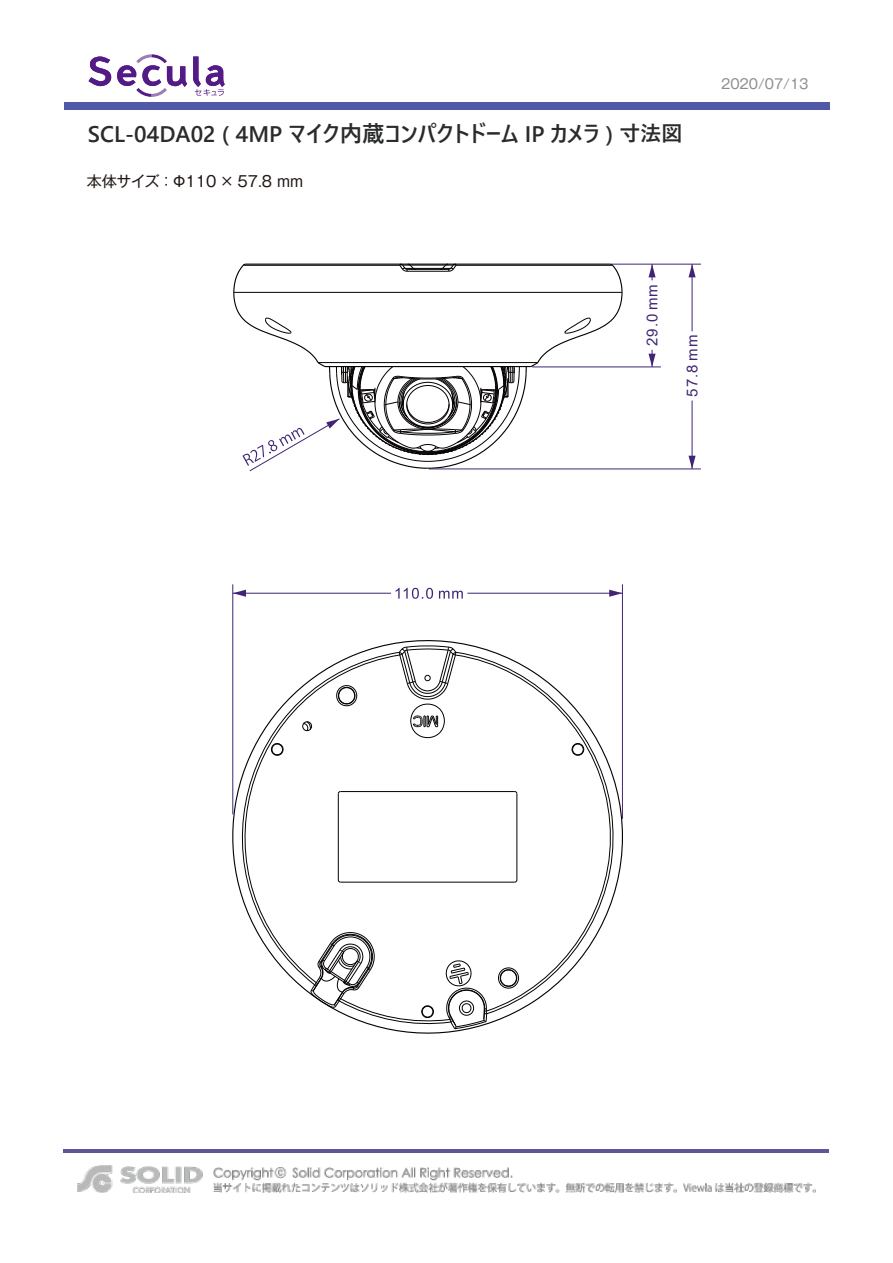
<style>
.page{position:relative;width:893px;height:1263px;background:#fff}
.page>*{position:absolute;margin:0;border:0;box-sizing:border-box;transform-origin:0 0}
.t1{font:600 22.5px "Yu Gothic UI";color:#2a2b2b}
.t2{font:15px "Gothic MB101 Pr 5";color:#221815}
.t3{font:15px "Arial";letter-spacing:.055em;color:#412574}
.t4{font:13.5px "Gothic MB101 Pr 5";color:#8e8e8e}
.s1{font-size:21px}
</style>
<div class="page">
<div style="left:64px;top:102px;width:765px;height:8px;background:#4f59a6"></div>
<svg style="left:89px;top:56px;width:22px;height:30px"></svg>
<svg style="left:193px;top:57px;width:32px;height:39px"></svg>
<svg style="left:117px;top:54px;width:70px;height:43px"></svg>
<img style="left:77px;top:1165px;width:739px;height:28px">
<hr style="left:64px;top:1149px;width:765px;height:4px;background:#5f5697">
<svg style="left:232px;top:631px;width:391px;height:403px"></svg>
<svg style="left:457px;top:651px;width:162px;height:364px"></svg>
<svg style="left:232px;top:654px;width:169px;height:330px"></svg>
<svg style="left:455px;top:654px;width:162px;height:358px"></svg>
<hr style="left:338px;top:794px;width:1px;height:86px;background:#040000">
<hr style="left:340px;top:882px;width:175px;height:1px;background:#040000">
<hr style="left:340px;top:791px;width:175px;height:1px;background:#040000">
<hr style="left:516px;top:794px;width:1px;height:86px;background:#040000">
<svg style="left:338px;top:879px;width:3px;height:4px"></svg>
<svg style="left:514px;top:879px;width:4px;height:4px"></svg>
<svg style="left:514px;top:791px;width:4px;height:3px"></svg>
<svg style="left:334px;top:683px;width:23px;height:26px"></svg>
<svg style="left:269px;top:742px;width:15px;height:15px"></svg>
<svg style="left:302px;top:721px;width:10px;height:12px"></svg>
<svg style="left:495px;top:965px;width:24px;height:26px"></svg>
<svg style="left:571px;top:742px;width:14px;height:14px"></svg>
<svg style="left:398px;top:645px;width:59px;height:98px"></svg>
<svg style="left:310px;top:932px;width:177px;height:98px"></svg>
<hr style="left:429px;top:469px;width:272px;height:1px;background:#412574">
<hr style="left:611px;top:264px;width:90px;height:1px;background:#412574">
<hr style="left:692px;top:400px;width:1px;height:69px;background:#412574">
<svg style="left:688px;top:456px;width:8px;height:13px"></svg>
<hr style="left:692px;top:264px;width:1px;height:67px;background:#412574">
<svg style="left:688px;top:264px;width:8px;height:13px"></svg>
<hr style="left:532px;top:367px;width:129px;height:1px;background:#412574">
<svg style="left:648px;top:350px;width:8px;height:17px"></svg>
<svg style="left:648px;top:264px;width:8px;height:16px"></svg>
<svg style="left:233px;top:263px;width:390px;height:209px"></svg>
<hr style="left:622px;top:584px;width:1px;height:235px;background:#412574">
<hr style="left:233px;top:584px;width:1px;height:230px;background:#412574">
<hr style="left:467px;top:593px;width:155px;height:1px;background:#412574">
<svg style="left:609px;top:590px;width:13px;height:7px"></svg>
<hr style="left:233px;top:593px;width:158px;height:1px;background:#412574">
<svg style="left:233px;top:590px;width:13px;height:7px"></svg>
<svg style="left:396px;top:588px;width:67px;height:11px"></svg>
<p class="t1" style="left:88px;top:121px;width:596px">SCL-04DA02 ( 4MP マイク内蔵コンパクトドーム IP カメラ ) <span class="s1">寸法図</span></p>
<p class="t2" style="left:87px;top:169px;width:218px">本体サイズ ：Φ110 × 57.8 mm</p>
<p class="t4" style="left:721px;top:72px;width:89px">2020/07/13</p>
<p class="t3" style="left:642px;top:346px;width:63px;rotate:-90deg">29.0 mm</p>
<p class="t3" style="left:682px;top:397px;width:63px;rotate:-90deg">57.8 mm</p>
</div>
